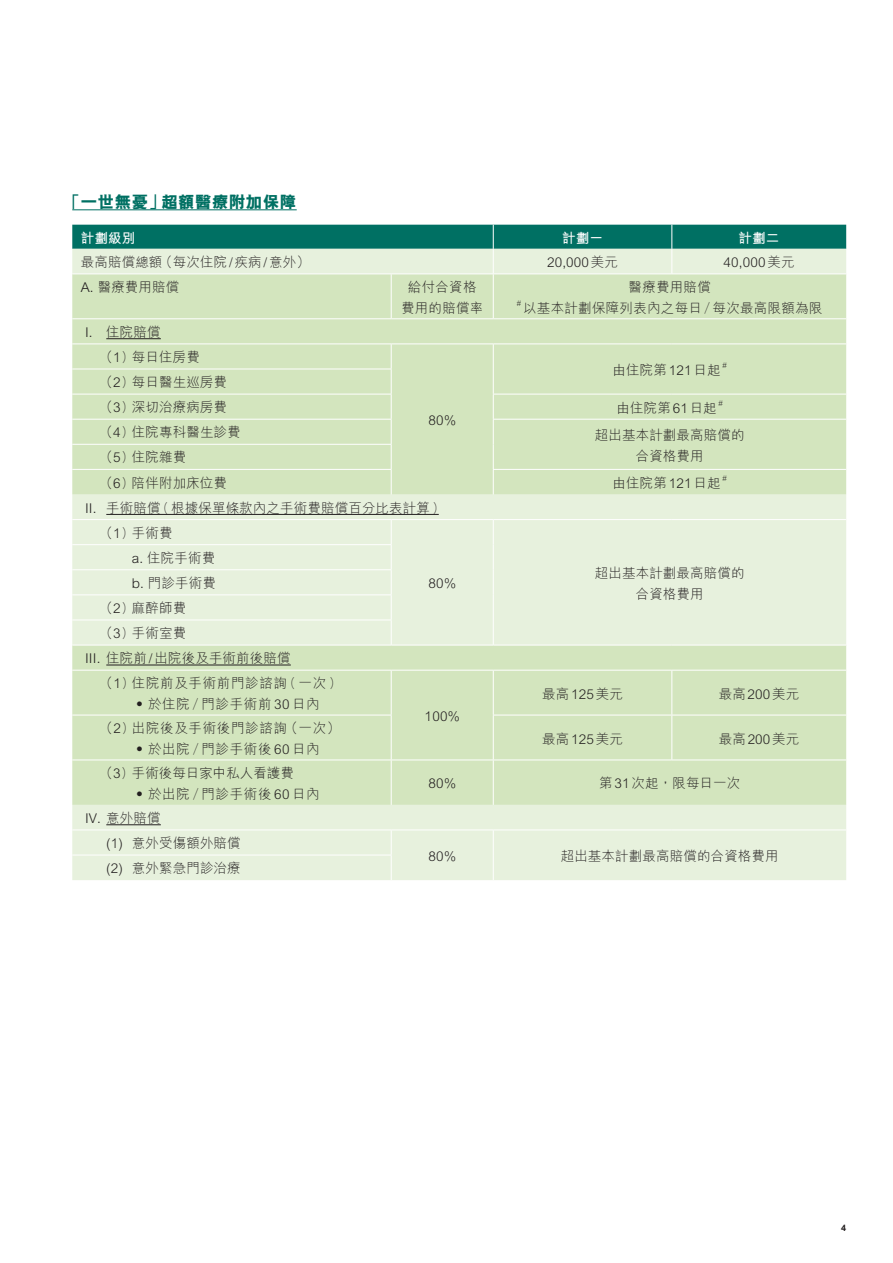
<style>
.page{position:relative;width:893px;height:1263px;background:#fff}
.page>*{position:absolute;margin:0;border:0;box-sizing:border-box;transform-origin:0 0}
.t1{font:800 16.5px "M Hei HK";letter-spacing:.025em;color:#007063}
.t2{font:300 13.5px/25px "M Hei HK";letter-spacing:.01em;color:#231f20}
.t3{font:300 13.5px "M Hei HK";letter-spacing:.05em;color:#231f20}
.t4{font:700 13.5px "M Hei HK";letter-spacing:.01em;color:#fff}
.t5{font:700 9px "Arial";color:#231f20}
.t6{font:300 7.8px "M Hei HK";color:#231f20}
</style>
<div class="page">
<hr style="left:72px;top:209px;width:225px;height:1px;background:#007063">
<div style="left:72px;top:805px;width:774px;height:75px;background:#e7f1dd"></div>
<svg style="left:72px;top:274px;width:774px;height:531px;background:#d9e8c7"></svg>
<hr style="left:391px;top:274px;width:1px;height:44px;background:#fff">
<hr style="left:493px;top:274px;width:1px;height:44px;background:#fff">
<hr style="left:72px;top:343px;width:319px;height:1px;background:#fff">
<hr style="left:391px;top:343px;width:102px;height:1px;background:#fff">
<hr style="left:493px;top:343px;width:179px;height:1px;background:#fff">
<hr style="left:672px;top:343px;width:174px;height:1px;background:#fff">
<hr style="left:72px;top:369px;width:320px;height:1px;background:#fff">
<hr style="left:72px;top:394px;width:320px;height:1px;background:#fff">
<hr style="left:493px;top:394px;width:179px;height:1px;background:#fff">
<hr style="left:672px;top:394px;width:174px;height:1px;background:#fff">
<hr style="left:72px;top:419px;width:320px;height:1px;background:#fff">
<hr style="left:493px;top:419px;width:179px;height:1px;background:#fff">
<hr style="left:672px;top:419px;width:174px;height:1px;background:#fff">
<hr style="left:72px;top:444px;width:320px;height:1px;background:#fff">
<hr style="left:72px;top:469px;width:320px;height:1px;background:#fff">
<svg style="left:391px;top:344px;width:1px;height:150px"></svg>
<hr style="left:493px;top:469px;width:179px;height:1px;background:#fff">
<svg style="left:493px;top:344px;width:1px;height:150px"></svg>
<hr style="left:672px;top:469px;width:174px;height:1px;background:#fff">
<svg style="left:391px;top:520px;width:1px;height:125px"></svg>
<svg style="left:493px;top:520px;width:1px;height:125px"></svg>
<hr style="left:391px;top:670px;width:1px;height:45px;background:#fff">
<hr style="left:493px;top:670px;width:1px;height:45px;background:#fff">
<hr style="left:391px;top:715px;width:1px;height:44px;background:#fff">
<hr style="left:493px;top:715px;width:1px;height:44px;background:#fff">
<hr style="left:391px;top:760px;width:1px;height:45px;background:#fff">
<hr style="left:493px;top:760px;width:1px;height:45px;background:#fff">
<svg style="left:391px;top:830px;width:1px;height:50px"></svg>
<svg style="left:493px;top:830px;width:1px;height:50px"></svg>
<hr style="left:72px;top:519px;width:319px;height:1px;background:#fff">
<hr style="left:391px;top:519px;width:102px;height:1px;background:#fff">
<hr style="left:493px;top:519px;width:179px;height:1px;background:#fff">
<hr style="left:672px;top:519px;width:174px;height:1px;background:#fff">
<hr style="left:72px;top:544px;width:320px;height:1px;background:#fff">
<hr style="left:72px;top:569px;width:320px;height:1px;background:#fff">
<hr style="left:72px;top:594px;width:320px;height:1px;background:#fff">
<hr style="left:72px;top:620px;width:320px;height:1px;background:#fff">
<hr style="left:72px;top:645px;width:319px;height:1px;background:#fff">
<hr style="left:391px;top:645px;width:102px;height:1px;background:#fff">
<hr style="left:493px;top:645px;width:179px;height:1px;background:#fff">
<hr style="left:672px;top:645px;width:174px;height:1px;background:#fff">
<hr style="left:72px;top:670px;width:319px;height:1px;background:#fff">
<hr style="left:391px;top:670px;width:102px;height:1px;background:#fff">
<hr style="left:493px;top:670px;width:179px;height:1px;background:#fff">
<hr style="left:672px;top:670px;width:174px;height:1px;background:#fff">
<hr style="left:72px;top:715px;width:320px;height:1px;background:#fff">
<hr style="left:493px;top:715px;width:179px;height:1px;background:#fff">
<hr style="left:672px;top:715px;width:174px;height:1px;background:#fff">
<hr style="left:72px;top:829px;width:319px;height:1px;background:#fff">
<hr style="left:391px;top:829px;width:102px;height:1px;background:#fff">
<hr style="left:493px;top:829px;width:179px;height:1px;background:#fff">
<hr style="left:672px;top:829px;width:174px;height:1px;background:#fff">
<svg style="left:72px;top:225px;width:774px;height:48px;background:#75b1a1"></svg>
<hr style="left:72px;top:318px;width:319px;height:1px;background:#fff">
<hr style="left:391px;top:318px;width:102px;height:1px;background:#fff">
<hr style="left:493px;top:318px;width:179px;height:1px;background:#fff">
<hr style="left:672px;top:318px;width:174px;height:1px;background:#fff">
<hr style="left:671px;top:670px;width:1px;height:45px;background:#fff">
<hr style="left:671px;top:715px;width:1px;height:44px;background:#fff">
<hr style="left:72px;top:759px;width:319px;height:1px;background:#fff">
<hr style="left:391px;top:759px;width:102px;height:1px;background:#fff">
<hr style="left:493px;top:759px;width:179px;height:1px;background:#fff">
<hr style="left:672px;top:759px;width:174px;height:1px;background:#fff">
<hr style="left:72px;top:855px;width:320px;height:1px;background:#fff">
<hr style="left:106px;top:338px;width:55px;height:1px;background:#231f20">
<hr style="left:106px;top:514px;width:333px;height:1px;background:#231f20">
<hr style="left:106px;top:664px;width:185px;height:1px;background:#231f20">
<hr style="left:106px;top:824px;width:55px;height:1px;background:#231f20">
<p class="t1" style="left:64px;top:191px;width:234px">「一世無憂」超額醫療附加保障</p>
<p class="t4" style="left:81px;top:228px;width:56px">計劃級別</p>
<p class="t4" style="left:562px;top:228px;width:42px">計劃一</p>
<p class="t4" style="left:739px;top:228px;width:42px">計劃二</p>
<p class="t2" style="left:81px;top:249px;width:231px">最高賠償總額（每次住院/疾病/意外）</p>
<p class="t2" style="left:547px;top:249px;width:72px">20,000美元</p>
<p class="t2" style="left:724px;top:249px;width:72px">40,000美元</p>
<p class="t2" style="left:81px;top:274px;width:100px">A. 醫療費用賠償</p>
<p class="t2" style="left:401px;top:276px;width:84px;line-height:20.7px;text-align:center">給付合資格費用的賠償率</p>
<p class="t2" style="left:629px;top:274px;width:84px">醫療費用賠償</p>
<p class="t6" style="left:517px;top:298px;width:6px">#</p>
<p class="t2" style="left:523px;top:295px;width:301px">以基本計劃保障列表內之每日 /每次最高限額為限</p>
<p class="t2" style="left:100px;top:319px;width:102px;text-indent:-15px">I. 住院賠償<br>（1) 每日住房費</p>
<p class="t2" style="left:613px;top:357px;width:109px">由住院第 121日起</p>
<p class="t6" style="left:722px;top:360px;width:6px">#</p>
<p class="t2" style="left:100px;top:369px;width:129px">（2) 每日醫生巡房費（3) 深切治療病房費</p>
<p class="t2" style="left:616px;top:395px;width:102px">由住院第 61日起</p>
<p class="t6" style="left:719px;top:398px;width:6px">#</p>
<p class="t2" style="left:428px;top:407px;width:29px">80%</p>
<p class="t2" style="left:100px;top:419px;width:143px">（4) 住院專科醫生診費</p>
<p class="t2" style="left:595px;top:422px;width:151px">超出基本計劃最高賠償的</p>
<p class="t2" style="left:100px;top:444px;width:88px">（5) 住院雜費</p>
<p class="t2" style="left:636px;top:443px;width:70px">合資格費用</p>
<p class="t2" style="left:100px;top:469px;width:129px">（6) 陪伴附加床位費</p>
<p class="t2" style="left:613px;top:469px;width:109px">由住院第 121日起</p>
<p class="t6" style="left:722px;top:473px;width:6px">#</p>
<p class="t2" style="left:100px;top:495px;width:341px;text-indent:-15px">II. 手術賠償(根據保單條款內之手術費賠償百分比表計算)（1) 手術費</p>
<p class="t2" style="left:428px;top:570px;width:29px">80%</p>
<p class="t2" style="left:132px;top:545px;width:85px">a. 住院手術費</p>
<p class="t2" style="left:132px;top:570px;width:86px">b. 門診手術費</p>
<p class="t2" style="left:100px;top:595px;width:88px">（2) 麻醉師費</p>
<p class="t2" style="left:100px;top:620px;width:88px">（3) 手術室費</p>
<p class="t2" style="left:85px;top:645px;width:207px">III. 住院前/出院後及手術前後賠償</p>
<p class="t3" style="left:100px;top:674px;width:237px">（1) 住院前及手術前門診諮詢 ( 一次 )</p>
<p class="t3" style="left:133px;top:695px;width:188px">•於住院 /門診手術前 30日內</p>
<p class="t2" style="left:595px;top:562px;width:151px;line-height:20.7px;text-align:center">超出基本計劃最高賠償的合資格費用</p>
<p class="t2" style="left:542px;top:681px;width:82px">最高 125美元</p>
<p class="t2" style="left:719px;top:681px;width:82px">最高 200美元</p>
<p class="t2" style="left:425px;top:703px;width:37px">100%</p>
<p class="t3" style="left:100px;top:719px;width:242px">（2) 出院後及手術後門診諮詢（一次）</p>
<p class="t3" style="left:133px;top:739px;width:188px">•於出院 /門診手術後 60日內</p>
<p class="t2" style="left:542px;top:726px;width:82px">最高 125美元</p>
<p class="t2" style="left:719px;top:726px;width:82px">最高 200美元</p>
<p class="t2" style="left:100px;top:760px;width:196px">（3) 手術後每日家中私人看護費</p>
<p class="t3" style="left:133px;top:784px;width:188px">•於出院 /門診手術後 60日內</p>
<p class="t2" style="left:106px;top:805px;width:136px;text-indent:-21px">IV. 意外賠償<br>(1) 意外受傷額外賠償</p>
<p class="t2" style="left:106px;top:855px;width:136px">(2) 意外緊急門診治療</p>
<p class="t2" style="left:428px;top:770px;width:29px">80%</p>
<p class="t2" style="left:599px;top:770px;width:143px">第 31次起，限每日一次</p>
<p class="t2" style="left:428px;top:843px;width:29px">80%</p>
<p class="t2" style="left:561px;top:843px;width:220px">超出基本計劃最高賠償的合資格費用</p>
<p class="t5" style="left:841px;top:1222px;width:7px">4</p>
</div>
